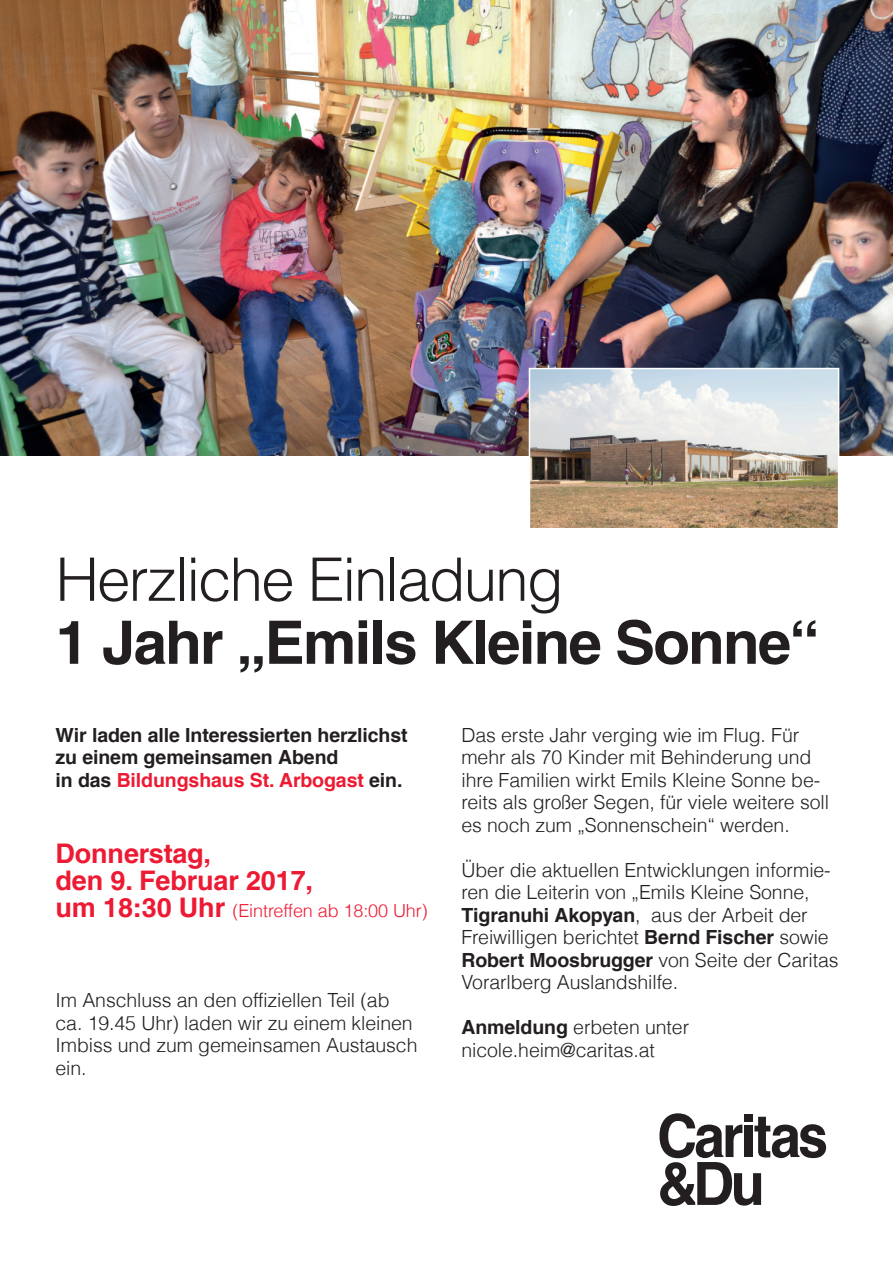
<style>
.page{position:relative;width:893px;height:1263px;background:#fff}
.page>*{position:absolute;margin:0;border:0;box-sizing:border-box;transform-origin:0 0}
.t1{font:700 60px "Helvetica LT Com";letter-spacing:-.03em;color:#231f20}
.t2{font:300 60px "Helvetica LT Com";letter-spacing:-.03em;color:#231f20}
.t3{font:700 27px/27px "Helvetica LT Com";letter-spacing:-.005em;color:#ed1a33}
.t4{font:300 19.5px/22.5px "Helvetica LT Com";letter-spacing:-.005em;color:#231f20}
.t5{font:700 19.5px/22.5px "Helvetica LT Com";letter-spacing:-.005em;color:#231f20}
.t6{font:300 18px "Helvetica LT Com";letter-spacing:-.005em;color:#ed1a33}
.s1{color:#ed1a33}
.s2{font-weight:700;font-size:27px}
.s3{font-weight:700}
</style>
<div class="page">
<img style="left:0;top:0;width:892px;height:456px">
<svg style="left:659px;top:1113px;width:167px;height:93px"></svg>
<img style="left:530px;top:370px;width:307px;height:157px">
<div style="left:528px;top:368px;width:311px;height:161px;border:1px solid #fff"></div>
<h1 class="t2" style="left:56px;top:548px;width:509px">Herzliche Einladung</h1>
<h1 class="t1" style="left:56px;top:620px;width:765px">1 Jahr „Emils Kleine Sonne“</h1>
<p class="t5" style="left:56px;top:725px;width:353px">Wir laden alle Interessierten herzlichst zu einem gemeinsamen Abend<br>in das <span class="s1">Bildungshaus St. Arbogast</span> ein.</p>
<h2 class="t3" style="left:56px;top:843px;width:259px">Donnerstag,<br>den 9. Februar 2017,</h2>
<p class="t6" style="left:56px;top:901px;width:374px"><span class="s2">um 18:30 Uhr</span> (Eintreffen ab 18:00 Uhr)</p>
<p class="t4" style="left:56px;top:989px;width:363px">Im Anschluss an den offiziellen Teil (ab ca. 19.45 Uhr) laden wir zu einem kleinen<br>Imbiss und zum gemeinsamen Austausch ein.</p>
<p class="t4" style="left:461px;top:724px;width:369px">Das erste Jahr verging wie im Flug. Für mehr als 70 Kinder mit Behinderung und ihre Familien wirkt Emils Kleine Sonne be&shy;reits als großer Segen, für viele weitere soll es noch zum „Sonnenschein“ werden.</p>
<p class="t4" style="left:461px;top:859px;width:378px">Über die aktuellen Entwicklungen informie&shy;ren die Leiterin von „Emils Kleine Sonne, <span class="s3">Tigranuhi Akopyan</span>, aus der Arbeit der Freiwilligen berichtet <span class="s3">Bernd Fischer</span> sowie <span class="s3">Robert Moosbrugger</span> von Seite der Caritas Vorarlberg Auslandshilfe.</p>
<p class="t4" style="left:461px;top:1016px;width:229px"><span class="s3">Anmeldung</span> erbeten unter nicole.heim@caritas.at</p>
</div>
